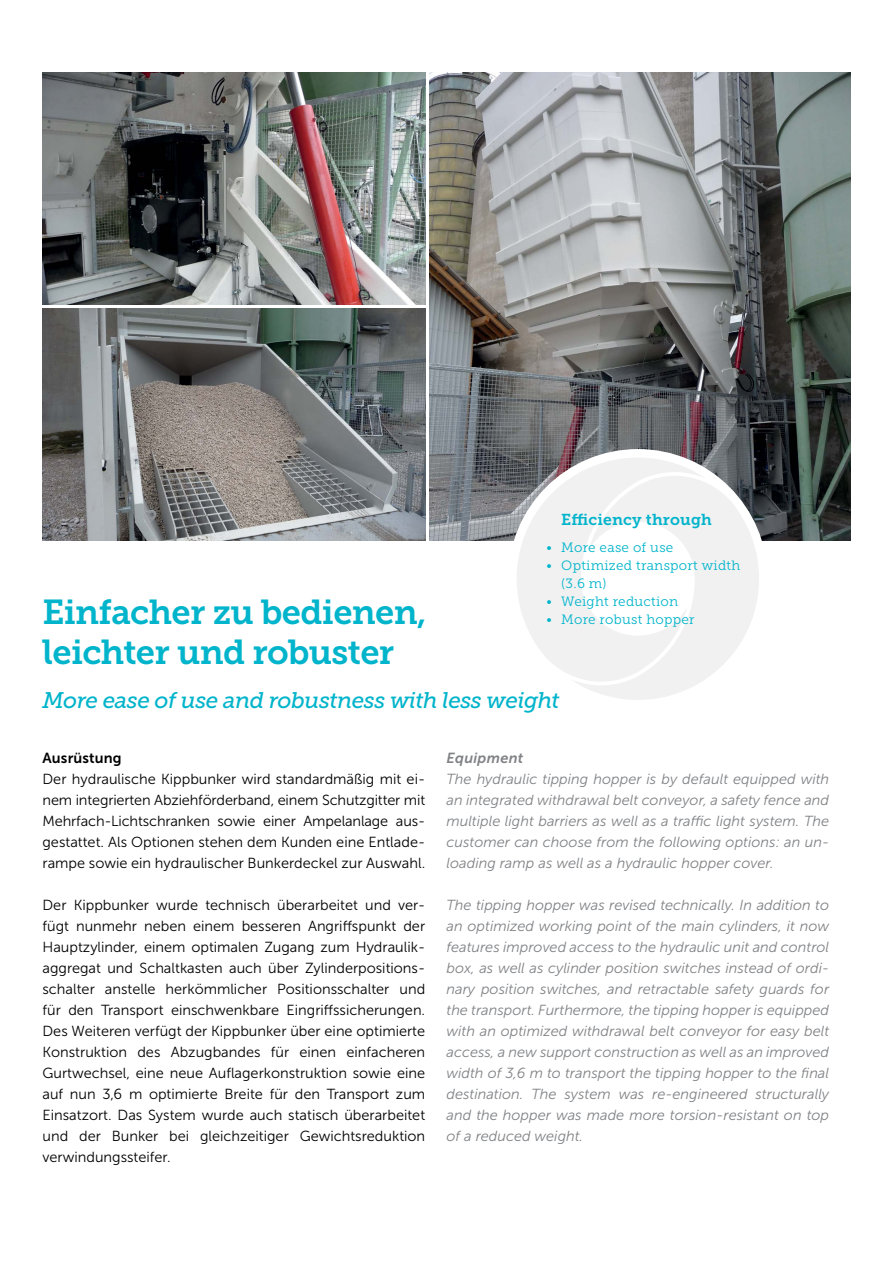
<style>
.page{position:relative;width:893px;height:1263px;background:#fff}
.page>*{position:absolute;margin:0;border:0;box-sizing:border-box;transform-origin:0 0}
.t1{font:34.5px/40.5px "Museo Slab 700";letter-spacing:-.02em;color:#00b4cb}
.t2{font:italic 22.5px "Museo Slab 500";letter-spacing:-.02em;color:#00b4cb}
.t3{font:15.75px "Museo Slab 700";letter-spacing:.01em;color:#00b4cb}
.t4{font:14.55px/21px "Museo Sans 300";color:#000}
.t5{font:italic 14.55px/21px "Museo Sans 300";color:#808285;text-align:justify}
.t6{font:14.55px "Museo Sans 700";letter-spacing:.01em;color:#000}
.t7{font:italic 14.55px "Museo Sans 700";letter-spacing:.02em;color:#808285}
.t8{font:13.5px/18px "Museo Slab 300";letter-spacing:.02em;color:#00b4cb}
</style>
<div class="page">
<img style="left:429px;top:72px;width:421px;height:468px">
<img style="left:43px;top:72px;width:382px;height:232px">
<img style="left:43px;top:308px;width:382px;height:232px">
<div style="left:508px;top:449px;width:259px;height:259px;background:#fff;border-radius:50%"></div>
<svg style="left:517px;top:457px;width:242px;height:243px"></svg>
<p class="t3" style="left:561px;top:510px;width:152px">Efficiency through</p>
<p class="t8" style="left:546px;top:538px;width:128px">• More ease of use</p>
<p class="t8" style="left:561px;top:556px;width:180px;text-indent:-15px">• Optimized transport width (3.6 m)</p>
<p class="t8" style="left:546px;top:592px;width:133px">• Weight reduction</p>
<p class="t8" style="left:546px;top:610px;width:150px">• More robust hopper</p>
<h1 class="t1" style="left:43px;top:592px;width:386px">Einfacher zu bedienen, leichter und robuster</h1>
<h2 class="t2" style="left:43px;top:687px;width:519px">More ease of use and robustness with less weight</h2>
<p class="t6" style="left:43px;top:749px;width:81px">Ausrüstung</p>
<p class="t4" style="left:43px;top:768px;width:384px">Der hydraulische Kippbunker wird standardmäßig mit ei&shy;nem integrierten Abziehförderband, einem Schutzgitter mit Mehrfach-Lichtschranken sowie einer Ampelanlage aus&shy;gestattet. Als Optionen stehen dem Kunden eine Entlade&shy;rampe sowie ein hydraulischer Bunkerdeckel zur Auswahl.</p>
<p class="t4" style="left:43px;top:894px;width:384px">Der Kippbunker wurde technisch überarbeitet und ver&shy;fügt nunmehr neben einem besseren Angriffspunkt der Hauptzylinder, einem optimalen Zugang zum Hydraulik&shy;aggregat und Schaltkasten auch über Zylinderpositions&shy;schalter anstelle herkömmlicher Positionsschalter und für den Transport einschwenkbare Eingriffssicherungen.<br>Des Weiteren verfügt der Kippbunker über eine optimierte Konstruktion des Abzugbandes für einen einfacheren Gurtwechsel, eine neue Auflagerkonstruktion sowie eine auf nun 3,6 m optimierte Breite für den Transport zum Einsatzort. Das System wurde auch statisch überarbeitet und der Bunker bei gleichzeitiger Gewichtsreduktion verwindungssteifer.</p>
<p class="t7" style="left:446px;top:749px;width:78px">Equipment</p>
<p class="t5" style="left:446px;top:768px;width:384px">The hydraulic tipping hopper is by default equipped with an integrated withdrawal belt conveyor, a safety fence and multiple light barriers as well as a traffic light system. The customer can choose from the following options: an un&shy;loading ramp as well as a hydraulic hopper cover.</p>
<p class="t5" style="left:446px;top:894px;width:384px">The tipping hopper was revised technically. In addition to an optimized working point of the main cylinders, it now features improved access to the hydraulic unit and control box, as well as cylinder position switches instead of ordi&shy;nary position switches, and retractable safety guards for the transport. Furthermore, the tipping hopper is equipped with an optimized withdrawal belt conveyor for easy belt access, a new support construction as well as an improved width of 3,6 m to transport the tipping hopper to the final destination. The system was re-engineered structurally and the hopper was made more torsion-resistant on top of a reduced weight.</p>
</div>
